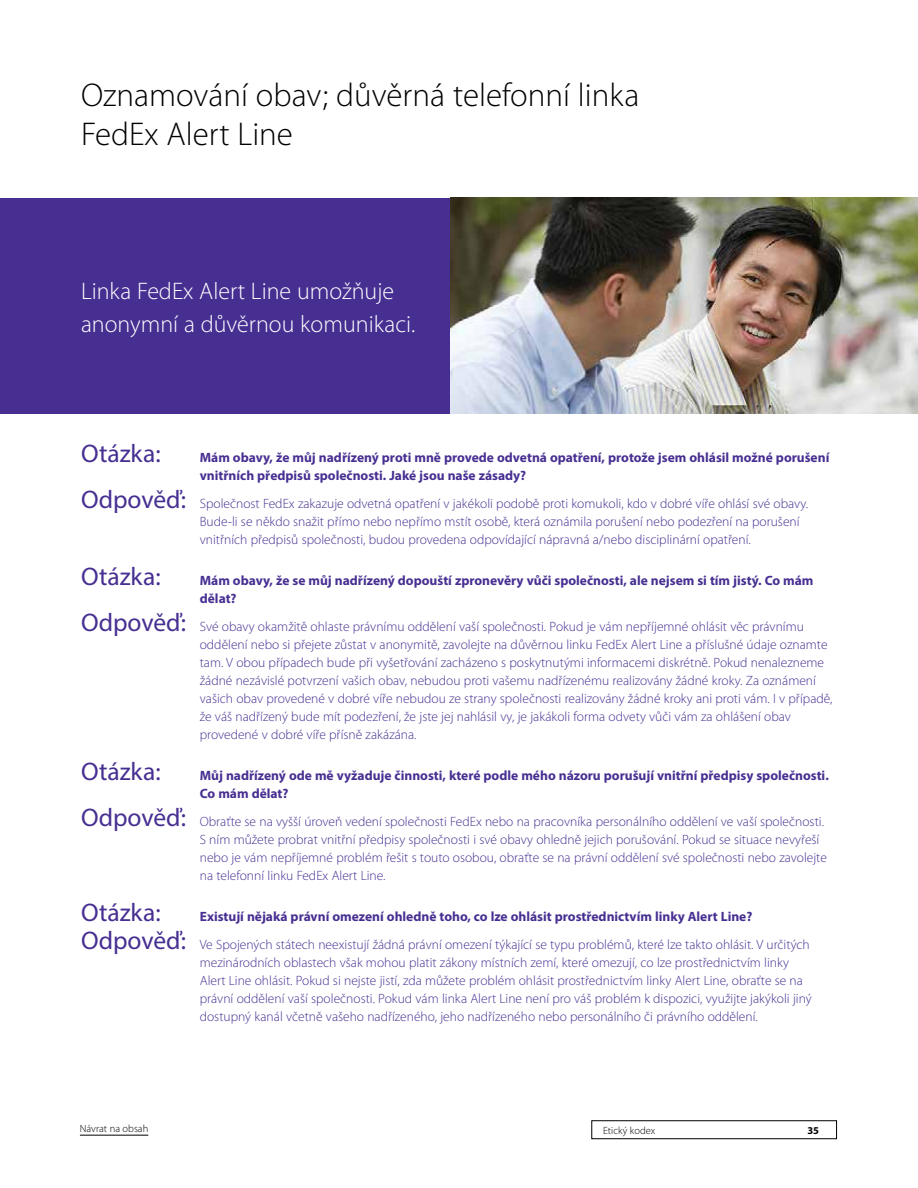
<style>
.page{position:relative;width:918px;height:1188px;background:#fff}
.page>*{position:absolute;margin:0;border:0;box-sizing:border-box;transform-origin:0 0}
.t1{font:300 33px/39.6px "Myriad Pro";color:#000}
.t2{font:25.5px "Myriad Pro";color:#472f92}
.t3{font:300 24px/33px "Myriad Pro";color:#fff}
.t4{font:300 13.5px/18px "Myriad Pro";color:#472f92}
.t5{font:700 13.5px/18px "Myriad Pro";color:#472f92}
.t6{font:300 10.5px "Myriad Pro";color:#000}
.t7{font:700 10.5px "Myriad Pro";color:#000}
.s1{font-weight:400;font-size:25.5px}
.s2{font-weight:700}
</style>
<div class="page">
<div style="left:592px;top:1121px;width:245px;height:18px;border:1px solid #000"></div>
<hr style="left:80px;top:1135px;width:68px;height:1px;background:#000">
<div style="left:0;top:198px;width:468px;height:216px;background:#472f92"></div>
<img style="left:450px;top:198px;width:468px;height:216px">
<h1 class="t1" style="left:81px;top:75px;width:560px">Oznamování obav; důvěrná telefonní linka<br>FedEx Alert Line</h1>
<h3 class="t3" style="left:81px;top:274px;width:336px">Linka FedEx Alert Line umožňuje anonymní a důvěrnou komunikaci.</h3>
<h2 class="t2" style="left:81px;top:438px;width:81px">Otázka:</h2>
<p class="t5" style="left:200px;top:448px;width:631px">Mám obavy, že můj nadřízený proti mně provede odvetná opatření, protože jsem ohlásil možné porušení vnitřních předpisů společnosti. Jaké jsou naše zásady?</p>
<p class="t4" style="left:200px;top:495px;width:610px;text-indent:-119px"><span class="s1">Odpověď:</span> Společnost FedEx zakazuje odvetná opatření v jakékoli podobě proti komukoli, kdo v dobré víře ohlásí své obavy.<br>Bude-li se někdo snažit přímo nebo nepřímo mstít osobě, která oznámila porušení nebo podezření na porušení vnitřních předpisů společnosti, budou provedena odpovídající nápravná a/nebo disciplinární opatření.</p>
<h2 class="t2" style="left:81px;top:561px;width:81px">Otázka:</h2>
<p class="t5" style="left:200px;top:571px;width:615px">Mám obavy, že se můj nadřízený dopouští zpronevěry vůči společnosti, ale nejsem si tím jistý. Co mám dělat?</p>
<p class="t4" style="left:200px;top:618px;width:634px;text-indent:-119px"><span class="s1">Odpověď:</span> Své obavy okamžitě ohlaste právnímu oddělení vaší společnosti. Pokud je vám nepříjemné ohlásit věc právnímu oddělení nebo si přejete zůstat v anonymitě, zavolejte na důvěrnou linku FedEx Alert Line a příslušné údaje oznamte tam. V obou případech bude při vyšetřování zacházeno s poskytnutými informacemi diskrétně. Pokud nenalezneme žádné nezávislé potvrzení vašich obav, nebudou proti vašemu nadřízenému realizovány žádné kroky. Za oznámení vašich obav provedené v dobré víře nebudou ze strany společnosti realizovány žádné kroky ani proti vám. I v případě, že váš nadřízený bude mít podezření, že jste jej nahlásil vy, je jakákoli forma odvety vůči vám za ohlášení obav provedené v dobré víře přísně zakázána.</p>
<h2 class="t2" style="left:81px;top:756px;width:81px">Otázka:</h2>
<p class="t5" style="left:200px;top:766px;width:631px">Můj nadřízený ode mě vyžaduje činnosti, které podle mého názoru porušují vnitřní předpisy společnosti.<br>Co mám dělat?</p>
<p class="t4" style="left:200px;top:813px;width:629px;text-indent:-119px"><span class="s1">Odpověď:</span> Obraťte se na vyšší úroveň vedení společnosti FedEx nebo na pracovníka personálního oddělení ve vaší společnosti.<br>S ním můžete probrat vnitřní předpisy společnosti i své obavy ohledně jejich porušování. Pokud se situace nevyřeší nebo je vám nepříjemné problém řešit s touto osobou, obraťte se na právní oddělení své společnosti nebo zavolejte na telefonní linku FedEx Alert Line.</p>
<h2 class="t2" style="left:81px;top:897px;width:81px">Otázka:</h2>
<p class="t4" style="left:81px;top:902px;width:730px;line-height:28.5px;text-indent:119px"><span class="s2">Existují nějaká právní omezení ohledně toho, co lze ohlásit prostřednictvím linky Alert Line?<br></span><span class="s1">Odpověď:</span> Ve Spojených státech neexistují žádná právní omezení týkající se typu problémů, které lze takto ohlásit. V určitých</p>
<p class="t4" style="left:200px;top:954px;width:613px">mezinárodních oblastech však mohou platit zákony místních zemí, které omezují, co lze prostřednictvím linky Alert Line ohlásit. Pokud si nejste jistí, zda můžete problém ohlásit prostřednictvím linky Alert Line, obraťte se na právní oddělení vaší společnosti. Pokud vám linka Alert Line není pro váš problém k dispozici, využijte jakýkoli jiný dostupný kanál včetně vašeho nadřízeného, jeho nadřízeného nebo personálního či právního oddělení.</p>
<p class="t6" style="left:80px;top:1122px;width:70px">Návrat na obsah</p>
<p class="t6" style="left:603px;top:1124px;width:54px">Etický kodex</p>
<p class="t7" style="left:807px;top:1123px;width:13px">35</p>
</div>
